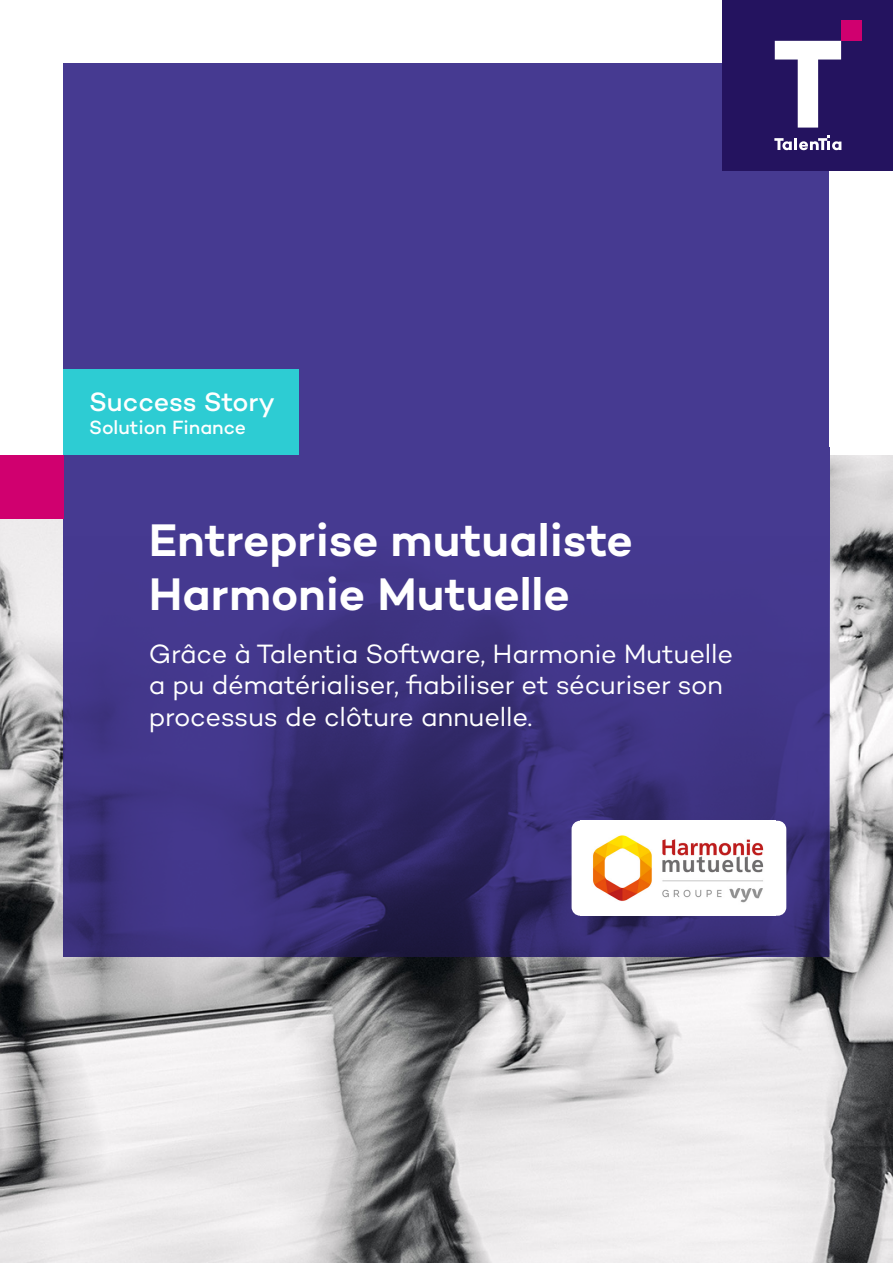
<style>
.page{position:relative;width:893px;height:1263px;background:#fff}
.page>*{position:absolute;margin:0;border:0;box-sizing:border-box;transform-origin:0 0}
.Title_Document{font:600 46.5px/54px "Campton";color:#fff}
.Subtitle_Document{font:27px/31.5px "Campton";letter-spacing:-.01em;color:#fff}
.Document_Type{font:500 27px "Campton";letter-spacing:-.01em;color:#fff}
.Solution_Lab{font:500 19.5px "Campton";letter-spacing:-.005em;color:#fff}
</style>
<div class="page">
<img style="left:0;top:455px;width:893px;height:808px">
<svg style="left:64px;top:455px;width:765px;height:502px;background:#3e3382"></svg>
<div style="left:64px;top:64px;width:765px;height:391px;background:#463a91"></div>
<div style="left:723px;top:0;width:170px;height:170px;background:#24135f"></div>
<svg style="left:774px;top:135px;width:67px;height:15px"></svg>
<div style="left:841px;top:20px;width:20px;height:21px;background:#d0006f"></div>
<svg style="left:775px;top:41px;width:66px;height:87px"></svg>
<div style="left:64px;top:370px;width:235px;height:85px;background:#2dccd3"></div>
<div style="left:0;top:455px;width:64px;height:64px;background:#d0006f"></div>
<div style="left:572px;top:821px;width:214px;height:95px;background:#fff;border-radius:9px"></div>
<img style="left:592px;top:835px;width:172px;height:68px">
<p class="Document_Type" style="left:89px;top:384px;width:187px">Success Story</p>
<p class="Solution_Lab" style="left:89px;top:415px;width:158px">Solution Finance</p>
<p class="Title_Document" style="left:149px;top:512px;width:486px">Entreprise mutualiste<br>Harmonie Mutuelle</p>
<p class="Subtitle_Document" style="left:149px;top:637px;width:586px">Grâce à Talentia Software, Harmonie Mutuelle a pu dématérialiser, fiabiliser et sécuriser son processus de clôture annuelle.</p>
</div>
